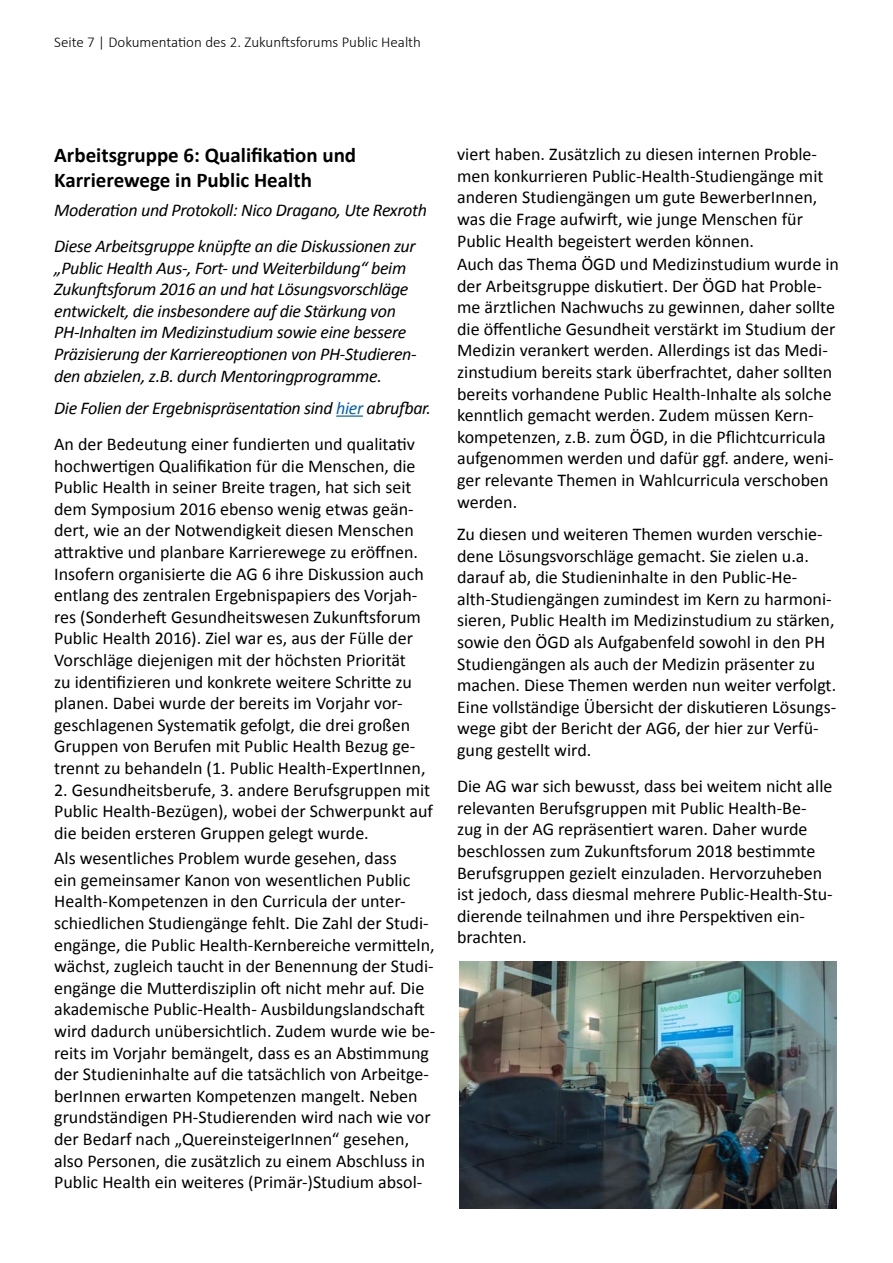
<style>
.page{position:relative;width:893px;height:1263px;background:#fff}
.page>*{position:absolute;margin:0;border:0;box-sizing:border-box;transform-origin:0 0}
.t1{font:700 21px/25.2px "Calibri";color:#000}
.t2{font:18px/21.6px "Calibri";color:#000}
.t3{font:italic 18px/21.6px "Calibri";letter-spacing:-.02em;color:#000}
.t4{font:300 15px "Calibri";color:#000}
.s1{color:#005cb9}
.s2{font-style:normal}
</style>
<div class="page">
<hr style="left:336px;top:415px;width:27px;height:2px;background:#005cb9">
<img style="left:459px;top:961px;width:378px;height:248px">
<p class="t4" style="left:54px;top:33px;width:368px">Seite 7 | Dokumentation des 2. Zukunftsforums Public Health</p>
<p class="t1" style="left:54px;top:142px;width:304px">Arbeitsgruppe 6: Qualifikation und<br>Karrierewege in Public Health</p>
<p class="t3" style="left:54px;top:191px;width:374px;line-height:36px">Moderation und Protokoll: Nico Dragano, Ute Rexroth<br>Diese Arbeitsgruppe knüpfte an die Diskussionen zur</p>
<p class="t3" style="left:54px;top:256px;width:364px">„Public Health Aus-, Fort- und Weiterbildung“ beim Zukunftsforum 2016 an und hat Lösungsvorschläge entwickelt, die insbesondere auf die Stärkung von PH-Inhalten im Medizinstudium sowie eine bessere Präzisierung der Karriereoptionen von PH-Studieren&shy;den abzielen, z.B. durch Mentoringprogramme.</p>
<p class="t3" style="left:54px;top:389px;width:378px;line-height:36px">Die Folien der Ergebnispräsentation sind <span class="s1">hier</span> abrufbar.<br><span class="s2">An der Bedeutung einer fundierten und qualitativ</span></p>
<p class="t2" style="left:54px;top:455px;width:373px">hochwertigen Qualifikation für die Menschen, die Public Health in seiner Breite tragen, hat sich seit dem Symposium 2016 ebenso wenig etwas geän&shy;dert, wie an der Notwendigkeit diesen Menschen attraktive und planbare Karrierewege zu eröffnen.<br>Insofern organisierte die AG 6 ihre Diskussion auch entlang des zentralen Ergebnispapiers des Vorjah&shy;res (Sonderheft Gesundheitswesen Zukunftsforum Public Health 2016). Ziel war es, aus der Fülle der Vorschläge diejenigen mit der höchsten Priorität zu identifizieren und konkrete weitere Schritte zu planen. Dabei wurde der bereits im Vorjahr vor&shy;geschlagenen Systematik gefolgt, die drei großen Gruppen von Berufen mit Public Health Bezug ge&shy;trennt zu behandeln (1. Public Health-ExpertInnen,</p>
<p class="t2" style="left:54px;top:779px;width:380px">2. Gesundheitsberufe, 3. andere Berufsgruppen mit<br>Public Health-Bezügen), wobei der Schwerpunkt auf die beiden ersteren Gruppen gelegt wurde.</p>
<p class="t2" style="left:54px;top:847px;width:383px">Als wesentliches Problem wurde gesehen, dass<br>ein gemeinsamer Kanon von wesentlichen Public Health-Kompetenzen in den Curricula der unter&shy;schiedlichen Studiengänge fehlt. Die Zahl der Studi&shy;engänge, die Public Health-Kernbereiche vermitteln, wächst, zugleich taucht in der Benennung der Studi&shy;engänge die Mutterdisziplin oft nicht mehr auf. Die akademische Public-Health- Ausbildungslandschaft wird dadurch unübersichtlich. Zudem wurde wie be&shy;reits im Vorjahr bemängelt, dass es an Abstimmung der Studieninhalte auf die tatsächlich von Arbeitge&shy;berInnen erwarten Kompetenzen mangelt. Neben grundständigen PH-Studierenden wird nach wie vor der Bedarf nach „QuereinsteigerInnen“ gesehen, also Personen, die zusätzlich zu einem Abschluss in Public Health ein weiteres (Primär-)Studium absol-</p>
<p class="t2" style="left:457px;top:143px;width:368px">viert haben. Zusätzlich zu diesen internen Proble&shy;men konkurrieren Public-Health-Studiengänge mit anderen Studiengängen um gute BewerberInnen, was die Frage aufwirft, wie junge Menschen für Public Health begeistert werden können.</p>
<p class="t2" style="left:457px;top:253px;width:383px">Auch das Thema ÖGD und Medizinstudium wurde in der Arbeitsgruppe diskutiert. Der ÖGD hat Proble&shy;me ärztlichen Nachwuchs zu gewinnen, daher sollte die öffentliche Gesundheit verstärkt im Studium der Medizin verankert werden. Allerdings ist das Medi&shy;zinstudium bereits stark überfrachtet, daher sollten bereits vorhandene Public Health-Inhalte als solche kenntlich gemacht werden. Zudem müssen Kern&shy;kompetenzen, z.B. zum ÖGD, in die Pflichtcurricula aufgenommen werden und dafür ggf. andere, weni&shy;ger relevante Themen in Wahlcurricula verschoben werden.</p>
<p class="t2" style="left:457px;top:523px;width:381px">Zu diesen und weiteren Themen wurden verschie&shy;dene Lösungsvorschläge gemacht. Sie zielen u.a. darauf ab, die Studieninhalte in den Public-He&shy;alth-Studiengängen zumindest im Kern zu harmoni&shy;sieren, Public Health im Medizinstudium zu stärken, sowie den ÖGD als Aufgabenfeld sowohl in den PH Studiengängen als auch der Medizin präsenter zu machen. Diese Themen werden nun weiter verfolgt.<br>Eine vollständige Übersicht der diskutieren Lösungs&shy;wege gibt der Bericht der AG6, der hier zur Verfü&shy;gung gestellt wird.</p>
<p class="t2" style="left:457px;top:775px;width:377px">Die AG war sich bewusst, dass bei weitem nicht alle relevanten Berufsgruppen mit Public Health-Be&shy;zug in der AG repräsentiert waren. Daher wurde beschlossen zum Zukunftsforum 2018 bestimmte Berufsgruppen gezielt einzuladen. Hervorzuheben ist jedoch, dass diesmal mehrere Public-Health-Stu&shy;dierende teilnahmen und ihre Perspektiven ein&shy;brachten.</p>
</div>
